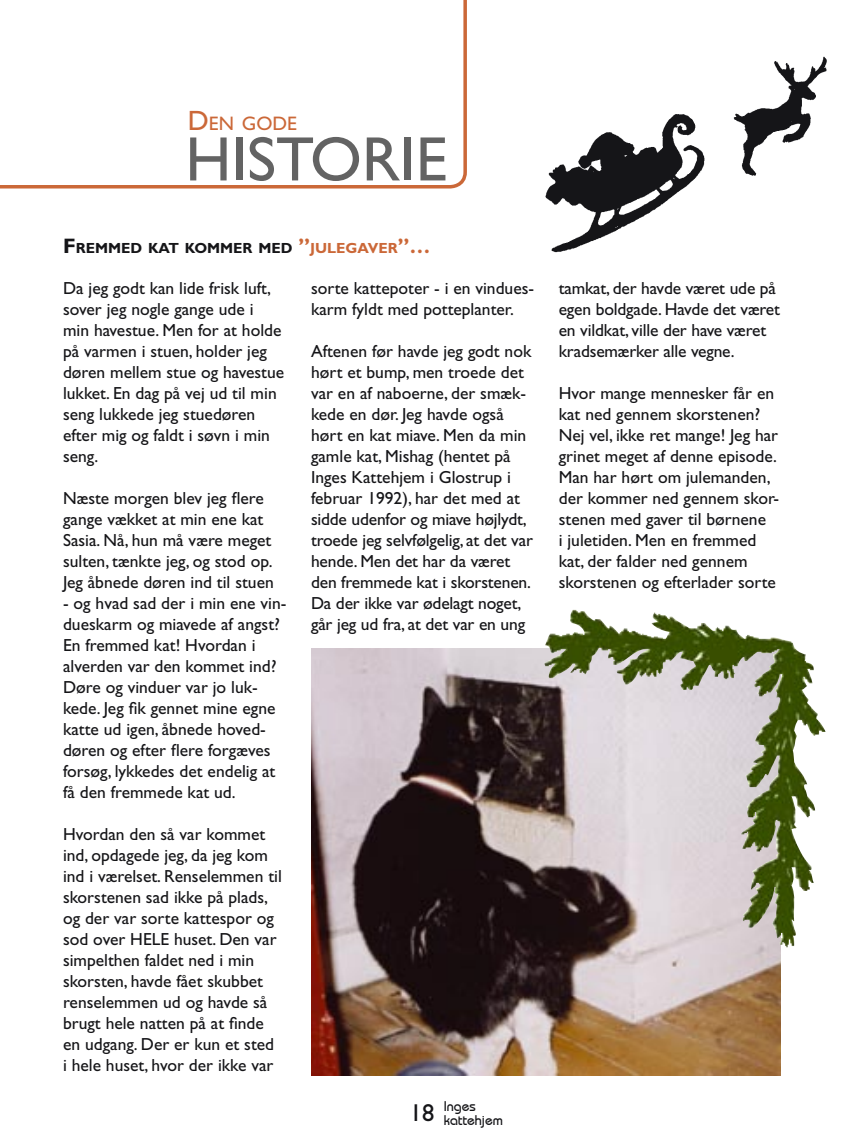
<style>
.page{position:relative;width:844px;height:1141px;background:#fff}
.page>*{position:absolute;margin:0;border:0;box-sizing:border-box;transform-origin:0 0}
.overskift1{font:63px "Gill Sans";color:#636363}
.Overskrift2{font:19.6px "Gill Sans";color:#cb6838}
.brødtekst{font:17.5px/21px "Gill Sans";color:#151518}
.Overskrift2-2{font:700 14.7px "Gill Sans";color:#151518}
.t1{font:500 14px/14px "Bauhaus";color:#151518}
.s1{font-size:28px}
.s2{font-size:21px}
.s3{font-size:21px;color:#cb6838}
.s4{color:#cb6838}
.s5{font-family:"Gill Sans";font-weight:400;font-size:24.5px}
</style>
<div class="page">
<svg style="left:0;top:0;width:467px;height:187px"></svg>
<img style="left:545px;top:56px;width:282px;height:197px">
<img style="left:311px;top:649px;width:469px;height:426px">
<img style="left:570px;top:610px;width:255px;height:337px">
<p class="Overskrift2" style="left:188px;top:112px;width:111px"><span class="s1">D</span>EN GODE</p>
<p class="overskift1" style="left:185px;top:123px;width:263px">HISTORIE</p>
<p class="Overskrift2-2" style="left:63px;top:240px;width:369px"><span class="s2">F</span>REMMED KAT KOMMER MED <span class="s3">”</span><span class="s4">JULEGAVER</span><span class="s3">”…</span></p>
<p class="brødtekst" style="left:63px;top:278px;width:223px">Da jeg godt kan lide frisk luft, sover jeg nogle gange ude i<br>min havestue. Men for at holde på varmen i stuen, holder jeg døren mellem stue og havestue lukket. En dag på vej ud til min seng lukkede jeg stuedøren efter mig og faldt i søvn i min seng.</p>
<p class="brødtekst" style="left:63px;top:488px;width:212px">Næste morgen blev jeg flere gange vækket at min ene kat<br>Sasia. Nå, hun må være meget sulten, tænkte jeg, og stod op.<br>Jeg åbnede døren ind til stuen</p>
<p class="brødtekst" style="left:63px;top:593px;width:225px">- og hvad sad der i min ene vin&shy;dueskarm og miavede af angst?<br>En fremmed kat! Hvordan i alverden var den kommet ind?<br>Døre og vinduer var jo luk&shy;kede. Jeg fik gennet mine egne katte ud igen, åbnede hoved&shy;døren og efter flere forgæves forsøg, lykkedes det endelig at få den fremmede kat ud.</p>
<p class="brødtekst" style="left:63px;top:824px;width:220px">Hvordan den så var kommet ind, opdagede jeg, da jeg kom ind i værelset. Renselemmen til skorstenen sad ikke på plads, og der var sorte kattespor og sod over HELE huset. Den var</p>
<p class="brødtekst" style="left:63px;top:950px;width:212px">simpelthen faldet ned i min skorsten, havde fået skubbet renselemmen ud og havde så brugt hele natten på at finde en udgang. Der er kun et sted i hele huset, hvor der ikke var</p>
<p class="brødtekst" style="left:311px;top:278px;width:224px">sorte kattepoter - i en vindues&shy;karm fyldt med potteplanter.</p>
<p class="brødtekst" style="left:311px;top:341px;width:223px">Aftenen før havde jeg godt nok hørt et bump, men troede det var en af naboerne, der smæk&shy;kede en dør. Jeg havde også hørt en kat miave. Men da min gamle kat, Mishag (hentet på<br>Inges Kattehjem i Glostrup i februar 1992), har det med at sidde udenfor og miave højlydt, troede jeg selvfølgelig, at det var hende. Men det har da været den fremmede kat i skorstenen.<br>Da der ikke var ødelagt noget, går jeg ud fra, at det var en ung</p>
<p class="t1" style="left:443px;top:1099px;width:61px;text-indent:-34px"><span class="s5">18</span> Inges kattehjem</p>
<p class="brødtekst" style="left:558px;top:278px;width:223px">tamkat, der havde været ude på egen boldgade. Havde det været en vildkat, ville der have været kradsemærker alle vegne.</p>
<p class="brødtekst" style="left:558px;top:383px;width:222px">Hvor mange mennesker får en kat ned gennem skorstenen?<br>Nej vel, ikke ret mange! Jeg har grinet meget af denne episode.<br>Man har hørt om julemanden, der kommer ned gennem skor&shy;stenen med gaver til børnene<br>i juletiden. Men en fremmed kat, der falder ned gennem skorstenen og efterlader sorte</p>
</div>
